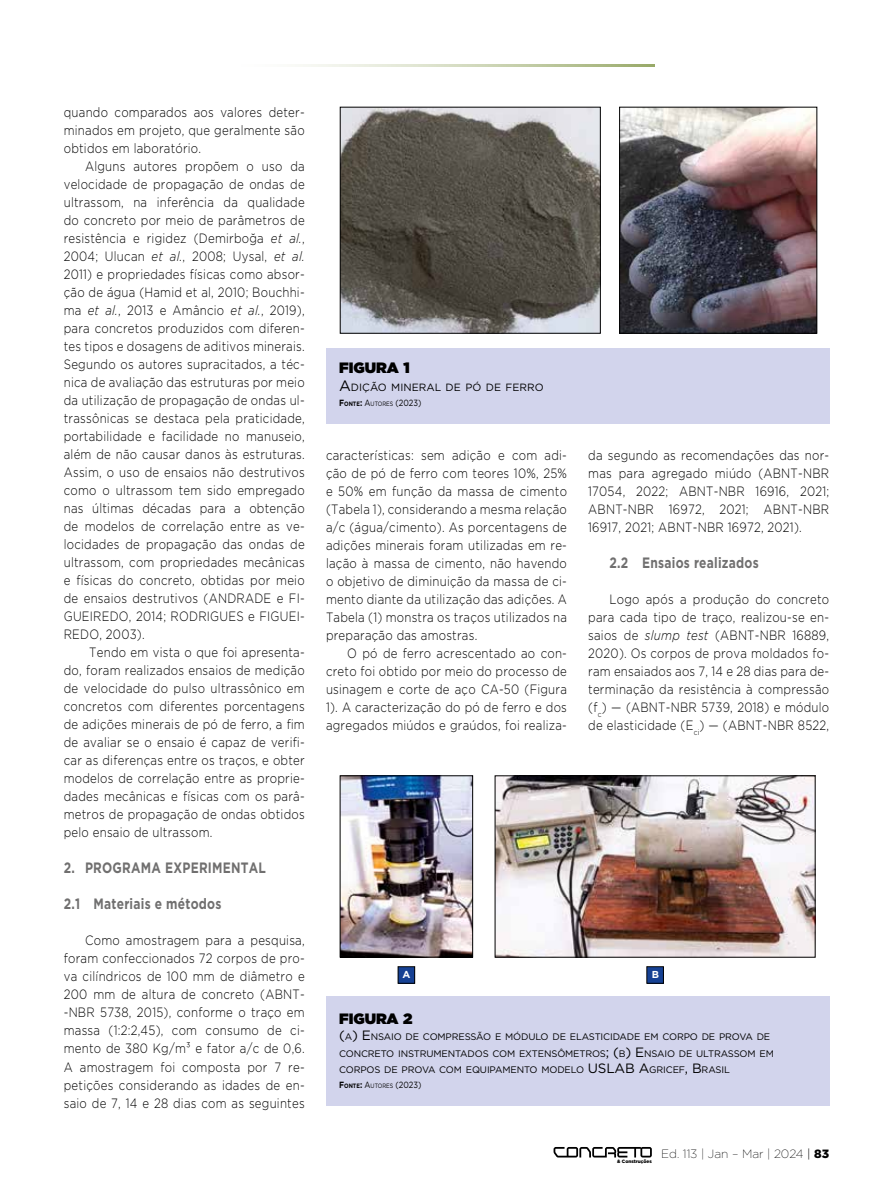
<style>
.page{position:relative;width:893px;height:1191px;background:#fff}
.page>*{position:absolute;margin:0;border:0;box-sizing:border-box;transform-origin:0 0}
.t1{font:700 15px "Gotham";letter-spacing:.02em;color:#706f6f;scale:.8 1}
.t2{font:900 15px "Gotham";color:#000}
.t3{font:300 13.5px/18px "Gotham";letter-spacing:.02em;color:#000;text-align:justify;scale:.85 1}
.t4{font:200 12px "Gotham";color:#000}
.t5{font:10.5px "Gotham";color:#000}
.t6{font:700 10.05px "Gotham";color:#fff}
.t7{font:9.45px/16.5px "Gotham";letter-spacing:-.015em;color:#000}
.t8{font:9px "Gotham";color:#000;scale:.85 1}
.t9{font:900 4.8px "Gotham";color:#000}
.s1{font-style:italic}
.s2{font-size:15px}
.s3{font-weight:700}
.s4{font-weight:700;font-size:6.3px}
.s5{font-size:6.3px}
.s6{font-size:13.5px}
.s7{font-weight:300}
.s8{font-weight:900}
</style>
<div class="page">
<div style="left:552px;top:1145px;width:102px;height:14px;background:#fff;opacity:.81"></div>
<svg style="left:554px;top:1147px;width:98px;height:10px"></svg>
<div style="left:617px;top:1158px;width:36px;height:5px;background:#fff"></div>
<hr style="left:237px;top:64px;width:418px;height:2px;background:#98a968">
<div style="left:326px;top:348px;width:503px;height:75px;background:#d2d4ec"></div>
<img style="left:342px;top:109px;width:256px;height:222px">
<img style="left:621px;top:109px;width:194px;height:222px">
<div style="left:619px;top:107px;width:198px;height:226px;border:1px solid #000"></div>
<div style="left:326px;top:996px;width:503px;height:110px;background:#d2d4ec"></div>
<img style="left:342px;top:777px;width:129px;height:178px">
<div style="left:340px;top:775px;width:133px;height:182px;border:1px solid #000"></div>
<img style="left:497px;top:777px;width:316px;height:178px">
<div style="left:495px;top:775px;width:320px;height:182px;border:1px solid #000"></div>
<div style="left:398px;top:966px;width:17px;height:17px;background:#164194"></div>
<div style="left:398px;top:966px;width:17px;height:17px;border:1px solid #000"></div>
<div style="left:647px;top:966px;width:16px;height:17px;background:#164194"></div>
<div style="left:647px;top:966px;width:17px;height:17px;border:1px solid #000"></div>
<p class="t3" style="left:64px;top:103px;width:285px">quando comparados aos valores deter&shy;minados em projeto, que geralmente são obtidos em laboratório.</p>
<p class="t3" style="left:64px;top:157px;width:285px;text-indent:21px">Alguns autores propõem o uso da velocidade de propagação de ondas de ultrassom, na inferência da qualidade do concreto por meio de parâmetros de resistência e rigidez (Demirboğa <span class="s1">et al.</span>, 2004; Ulucan <span class="s1">et al.</span>, 2008; Uysal, <span class="s1">et al.<br></span>2011) e propriedades físicas como absor&shy;ção de água (Hamid et al, 2010; Bouchhi&shy;ma <span class="s1">et al.</span>, 2013 e Amâncio <span class="s1">et al.</span>, 2019), para concretos produzidos com diferen&shy;tes tipos e dosagens de aditivos minerais.<br>Segundo os autores supracitados, a téc&shy;nica de avaliação das estruturas por meio da utilização de propagação de ondas ul&shy;trassônicas se destaca pela praticidade, portabilidade e facilidade no manuseio, além de não causar danos às estruturas.<br>Assim, o uso de ensaios não destrutivos como o ultrassom tem sido empregado nas últimas décadas para a obtenção de modelos de correlação entre as ve&shy;locidades de propagação das ondas de ultrassom, com propriedades mecânicas e físicas do concreto, obtidas por meio de ensaios destrutivos (ANDRADE e FI-GUEIREDO, 2014; RODRIGUES e FIGUEI-REDO, 2003).</p>
<p class="t3" style="left:64px;top:643px;width:285px;text-indent:25px">Tendo em vista o que foi apresenta&shy;do, foram realizados ensaios de medição de velocidade do pulso ultrassônico em concretos com diferentes porcentagens de adições minerais de pó de ferro, a fim de avaliar se o ensaio é capaz de verifi&shy;car as diferenças entre os traços, e obter modelos de correlação entre as proprie&shy;dades mecânicas e físicas com os parâ&shy;metros de propagação de ondas obtidos pelo ensaio de ultrassom.</p>
<p class="t1" style="left:64px;top:858px;width:254px">2. PROGRAMA EXPERIMENTAL</p>
<p class="t1" style="left:64px;top:894px;width:199px">2.1 Materiais e métodos</p>
<p class="t3" style="left:64px;top:931px;width:285px;text-indent:21px">Como amostragem para a pesquisa, foram confeccionados 72 corpos de pro&shy;va cilíndricos de 100 mm de diâmetro e 200 mm de altura de concreto (ABNT--NBR 5738, 2015), conforme o traço em massa (1:2:2,45), com consumo de ci&shy;mento de 380 Kg/m³ e fator a/c de 0,6.<br>A amostragem foi composta por 7 re&shy;petições considerando as idades de en&shy;saio de 7, 14 e 28 dias com as seguintes</p>
<p class="t2" style="left:339px;top:357px;width:72px">FIGURA 1</p>
<p class="t5" style="left:339px;top:380px;width:206px"><span class="s2">A</span>DIÇÃO MINERAL DE PÓ DE FERRO</p>
<p class="t8" style="left:339px;top:397px;width:98px"><span class="s3">F</span><span class="s4">ONTE</span><span class="s3">:</span> A<span class="s5">UTORES</span> (2023)</p>
<p class="t3" style="left:326px;top:446px;width:285px">características: sem adição e com adi&shy;ção de pó de ferro com teores 10%, 25% e 50% em função da massa de cimento (Tabela 1), considerando a mesma relação a/c (água/cimento). As porcentagens de adições minerais foram utilizadas em re&shy;lação à massa de cimento, não havendo o objetivo de diminuição da massa de ci&shy;mento diante da utilização das adições. A Tabela (1) monstra os traços utilizados na preparação das amostras.</p>
<p class="t3" style="left:326px;top:644px;width:285px;text-indent:21px">O pó de ferro acrescentado ao con&shy;creto foi obtido por meio do processo de usinagem e corte de aço CA-50 (Figura 1). A caracterização do pó de ferro e dos agregados miúdos e graúdos, foi realiza-</p>
<p class="t3" style="left:588px;top:446px;width:285px">da segundo as recomendações das nor&shy;mas para agregado miúdo (ABNT-NBR 17054, 2022; ABNT-NBR 16916, 2021; ABNT-NBR 16972, 2021; ABNT-NBR 16917, 2021; ABNT-NBR 16972, 2021).</p>
<p class="t1" style="left:609px;top:553px;width:188px">2.2 Ensaios realizados</p>
<p class="t3" style="left:588px;top:590px;width:285px;text-indent:21px">Logo após a produção do concreto para cada tipo de traço, realizou-se en&shy;saios de <span class="s1">slump test</span> (ABNT-NBR 16889, 2020). Os corpos de prova moldados fo&shy;ram ensaiados aos 7, 14 e 28 dias para de&shy;terminação da resistência à compressão (f<sub>c</sub>) — (ABNT-NBR 5739, 2018) e módulo de elasticidade (E<sub>ci</sub>) — (ABNT-NBR 8522,</p>
<p class="t6" style="left:403px;top:967px;width:9px">A</p>
<p class="t6" style="left:652px;top:967px;width:9px">B</p>
<p class="t2" style="left:339px;top:1007px;width:75px">FIGURA 2</p>
<p class="t7" style="left:339px;top:1028px;width:436px"><span class="s6">(</span>A<span class="s6">) E</span>NSAIO DE COMPRESSÃO E MÓDULO DE ELASTICIDADE EM CORPO DE PROVA DE<br>CONCRETO INSTRUMENTADOS COM EXTENSÔMETROS<span class="s6">; (</span>B<span class="s6">) E</span> NSAIO DE ULTRASSOM EM<br>CORPOS DE PROVA COM EQUIPAMENTO MODELO <span class="s6">USLA</span></p>
<p class="t7" style="left:625px;top:1061px;width:106px"><span class="s6">B A</span>GRICEF<span class="s6">, B</span>RASIL</p>
<p class="t8" style="left:339px;top:1079px;width:98px"><span class="s3">F</span><span class="s4">ONTE</span><span class="s3">:</span> A<span class="s5">UTORES</span> (2023)</p>
<p class="t9" style="left:617px;top:1157px;width:36px">&amp; Construções</p>
<p class="t4" style="left:661px;top:1145px;width:169px">Ed. 113 | Jan – Mar | 2024 <span class="s7">|</span> <span class="s8">83</span></p>
</div>
